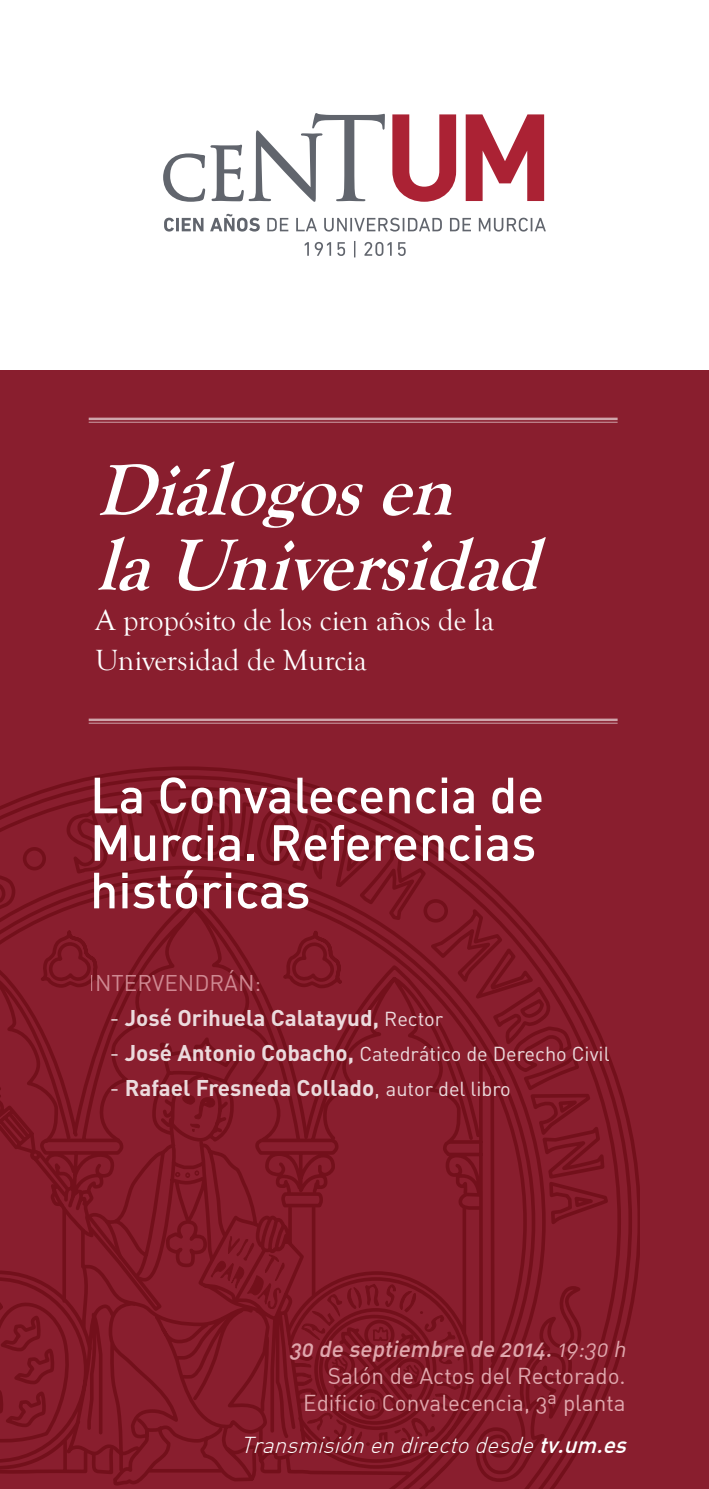
<style>
.page{position:relative;width:709px;height:1489px;background:#fff}
.page>*{position:absolute;margin:0;border:0;box-sizing:border-box;transform-origin:0 0}
.t1{font:italic 700 75px "Goudy Old Style T";color:#fff}
.t2{font:500 50px/47.5px "DIN";color:#fff}
.t3{font:30px/40px "Goudy Old Style T";color:#fff}
.t4{font:700 22.5px "DIN";color:#fff}
.t5{font:22.5px "DIN Regular Alternate";color:#e0a7ad}
.t6{font:italic 22.5px "DIN Light Alternate";color:#fff}
.t7{font:italic 22.5px "DIN Medium Alternate";color:#e0a7ad}
.t8{font:22.5px "DIN";color:#dd9da5}
.t9{font:20px "DIN";color:#fff}
.s1{font-weight:400}
.s2{font-weight:400;font-size:20px}
.s3{font-size:22.5px}
.s4{font-weight:700;font-size:22.5px}
.s5{font-family:"DIN Regular Alternate"}
.s6{font-family:"DIN Medium Alternate"}
</style>
<div class="page">
<div style="left:0;top:370px;width:709px;height:1118px;background:#891e2e"></div>
<svg style="left:392px;top:114px;width:64px;height:88px"></svg>
<svg style="left:465px;top:114px;width:79px;height:87px"></svg>
<svg style="left:163px;top:113px;width:222px;height:89px"></svg>
<svg style="left:164px;top:218px;width:39px;height:13px"></svg>
<svg style="left:210px;top:214px;width:50px;height:17px"></svg>
<svg style="left:267px;top:218px;width:21px;height:13px"></svg>
<svg style="left:296px;top:218px;width:21px;height:13px"></svg>
<svg style="left:324px;top:218px;width:118px;height:13px"></svg>
<svg style="left:450px;top:218px;width:21px;height:13px"></svg>
<svg style="left:479px;top:218px;width:67px;height:13px"></svg>
<svg style="left:305px;top:242px;width:4px;height:14px"></svg>
<svg style="left:315px;top:242px;width:16px;height:14px"></svg>
<svg style="left:337px;top:242px;width:8px;height:14px"></svg>
<svg style="left:354px;top:241px;width:1px;height:16px"></svg>
<svg style="left:364px;top:242px;width:28px;height:14px"></svg>
<svg style="left:398px;top:242px;width:8px;height:14px"></svg>
<svg style="left:0;top:766px;width:639px;height:722px"></svg>
<svg style="left:292px;top:1283px;width:169px;height:171px"></svg>
<svg style="left:151px;top:1301px;width:14px;height:12px"></svg>
<hr style="left:89px;top:718px;width:528px;height:3px;background:#fff">
<hr style="left:89px;top:722px;width:528px;height:1px;background:#fff">
<hr style="left:89px;top:417px;width:528px;height:3px;background:#fff">
<hr style="left:89px;top:422px;width:528px;height:1px;background:#fff">
<p class="t1" style="left:95px;top:448px;width:382px">Diálogosen</p>
<p class="t1" style="left:95px;top:523px;width:467px">laUniversidad</p>
<p class="t3" style="left:95px;top:600px;width:400px">A propósito de los cien años de la<br>Universidad de Murcia</p>
<p class="t2" style="left:90px;top:769px;width:455px">La Convalecencia de<br>Murcia. Referencias históricas</p>
<p class="t8" style="left:89px;top:968px;width:174px">INTERVENDRÁN:</p>
<p class="t4" style="left:110px;top:1002px;width:335px"><span class="s1">-</span> José Orihuela Calatayud, <span class="s2">Rector</span></p>
<p class="t9" style="left:110px;top:1040px;width:501px"><span class="s3">-</span> <span class="s4">José Antonio Cobacho,</span> Catedrático de Derecho Civil</p>
<p class="t4" style="left:110px;top:1072px;width:402px"><span class="s1">-</span> Rafael Fresneda Collado<span class="s1">,</span> <span class="s2">autor del libro</span></p>
<p class="t7" style="left:289px;top:1334px;width:343px">30 de septiembre de 2014.<span class="s5">19:30 h</span></p>
<p class="t5" style="left:328px;top:1361px;width:299px">Salón de Actos del Rectorado.</p>
<p class="t5" style="left:303px;top:1388px;width:324px">Edificio Convalecencia, 3ª planta</p>
<p class="t6" style="left:240px;top:1430px;width:394px">Transmisiónendirectodesde<span class="s6">tv.um.es</span></p>
</div>
